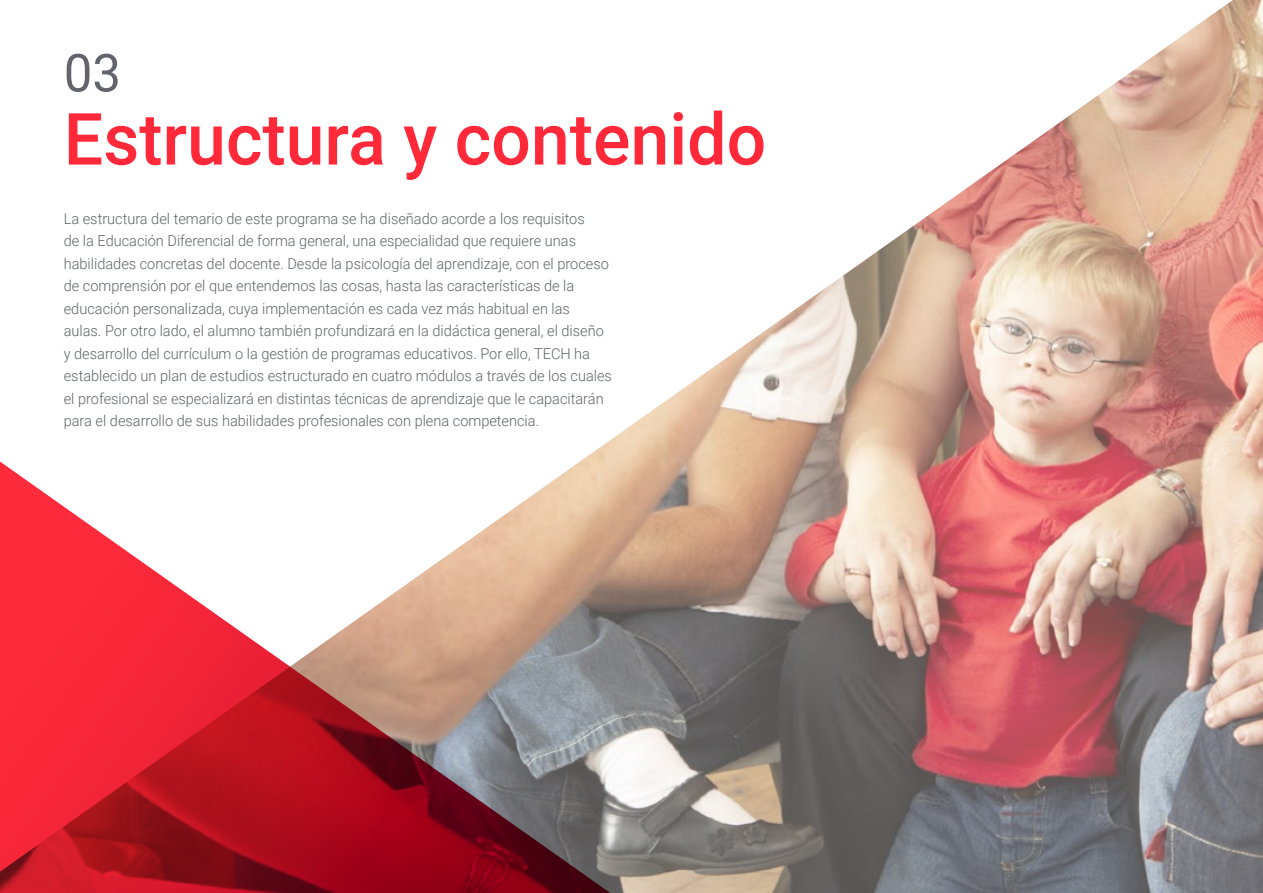
<style>
.page{position:relative;width:1263px;height:893px;background:#fff}
.page>*{position:absolute;margin:0;border:0;box-sizing:border-box;transform-origin:0 0}
.t1{font:500 72px "Roboto";color:#ff293a}
.t2{font:52.5px "Roboto";color:#61646a}
.t3{font:300 15px/22.5px "Roboto";color:#61646a}
</style>
<div class="page">
<img style="left:602px;top:0;width:661px;height:893px">
<svg style="left:0;top:446px;width:640px;height:447px"></svg>
<h2 class="t2" style="left:64px;top:36px;width:59px">03</h2>
<h1 class="t1" style="left:64px;top:89px;width:704px">Estructura y contenido</h1>
<p class="t3" style="left:64px;top:207px;width:550px">La estructura del temario de este programa se ha diseñado acorde a los requisitos<br>de la Educación Diferencial de forma general, una especialidad que requiere unas habilidades concretas del docente. Desde la psicología del aprendizaje, con el proceso de comprensión por el que entendemos las cosas, hasta las características de la educación personalizada, cuya implementación es cada vez más habitual en las<br>aulas. Por otro lado, el alumno también profundizará en la didáctica general, el diseño y desarrollo del currículum o la gestión de programas educativos. Por ello, TECH ha establecido un plan de estudios estructurado en cuatro módulos a través de los cuales el profesional se especializará en distintas técnicas de aprendizaje que le capacitarán para el desarrollo de sus habilidades profesionales con plena competencia.</p>
</div>
